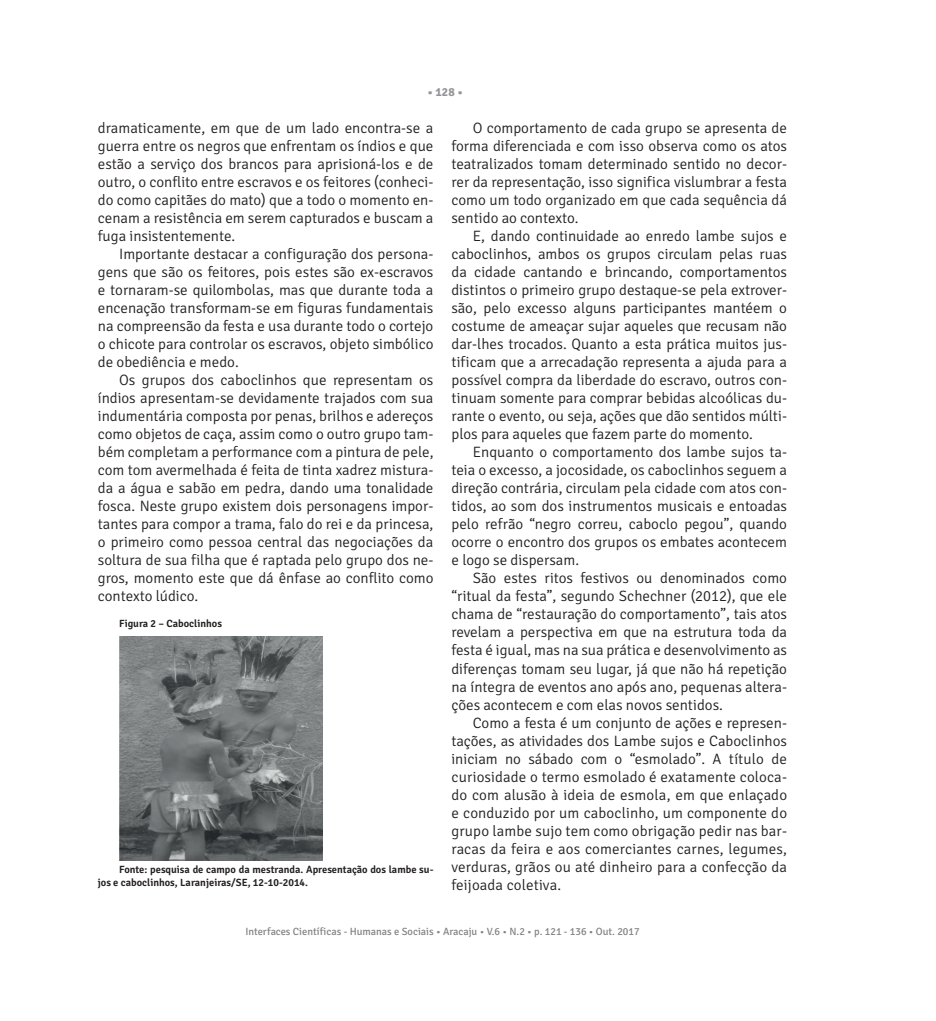
<style>
.page{position:relative;width:936px;height:1021px;background:#fff}
.page>*{position:absolute;margin:0;border:0;box-sizing:border-box;transform-origin:0 0}
.t1{font:300 15px/18px "Signika";color:#231f20;text-align:justify}
.t2{font:700 12px "Signika";color:#939598}
.t3{font:600 10.5px/12.6px "Signika";color:#231f20}
.t4{font:10.5px "Signika";color:#808285}
</style>
<div class="page">
<img style="left:119px;top:636px;width:203px;height:224px">
<p class="t2" style="left:427px;top:85px;width:37px">• 128 •</p>
<p class="t1" style="left:98px;top:119px;width:337px">dramaticamente, em que de um lado encontra-se a guerra entre os negros que enfrentam os índios e que estão a serviço dos brancos para aprisioná-los e de outro, o conflito entre escravos e os feitores (conheci&shy;do como capitães do mato) que a todo o momento en&shy;cenam a resistência em serem capturados e buscam a fuga insistentemente.</p>
<p class="t1" style="left:98px;top:245px;width:337px;text-indent:21px">Importante destacar a configuração dos persona&shy;gens que são os feitores, pois estes são ex-escravos e tornaram-se quilombolas, mas que durante toda a encenação transformam-se em figuras fundamentais na compreensão da festa e usa durante todo o cortejo o chicote para controlar os escravos, objeto simbólico de obediência e medo.</p>
<p class="t1" style="left:98px;top:371px;width:337px;text-indent:21px">Os grupos dos caboclinhos que representam os índios apresentam-se devidamente trajados com sua indumentária composta por penas, brilhos e adereços como objetos de caça, assim como o outro grupo tam&shy;bém completam a performance com a pintura de pele, com tom avermelhada é feita de tinta xadrez mistura&shy;da a água e sabão em pedra, dando uma tonalidade fosca. Neste grupo existem dois personagens impor&shy;tantes para compor a trama, falo do rei e da princesa, o primeiro como pessoa central das negociações da soltura de sua filha que é raptada pelo grupo dos ne&shy;gros, momento este que dá ênfase ao conflito como contexto lúdico.</p>
<p class="t3" style="left:119px;top:617px;width:104px">Figura 2 – Caboclinhos</p>
<p class="t1" style="left:451px;top:119px;width:337px;text-indent:21px">O comportamento de cada grupo se apresenta de forma diferenciada e com isso observa como os atos teatralizados tomam determinado sentido no decor&shy;rer da representação, isso significa vislumbrar a festa como um todo organizado em que cada sequência dá sentido ao contexto.</p>
<p class="t1" style="left:451px;top:227px;width:337px;text-indent:21px">E, dando continuidade ao enredo lambe sujos e caboclinhos, ambos os grupos circulam pelas ruas da cidade cantando e brincando, comportamentos distintos o primeiro grupo destaque-se pela extrover&shy;são, pelo excesso alguns participantes mantéem o costume de ameaçar sujar aqueles que recusam não dar-lhes trocados. Quanto a esta prática muitos jus&shy;tificam que a arrecadação representa a ajuda para a possível compra da liberdade do escravo, outros con&shy;tinuam somente para comprar bebidas alcoólicas du&shy;rante o evento, ou seja, ações que dão sentidos múlti&shy;plos para aqueles que fazem parte do momento.</p>
<p class="t1" style="left:451px;top:443px;width:337px;text-indent:21px">Enquanto o comportamento dos lambe sujos ta&shy;teia o excesso, a jocosidade, os caboclinhos seguem a direção contrária, circulam pela cidade com atos con&shy;tidos, ao som dos instrumentos musicais e entoadas pelo refrão “negro correu, caboclo pegou”, quando ocorre o encontro dos grupos os embates acontecem e logo se dispersam.</p>
<p class="t1" style="left:451px;top:569px;width:337px;text-indent:21px">São estes ritos festivos ou denominados como “ritual da festa”, segundo Schechner (2012), que ele chama de “restauração do comportamento”, tais atos revelam a perspectiva em que na estrutura toda da festa é igual, mas na sua prática e desenvolvimento as diferenças tomam seu lugar, já que não há repetição na íntegra de eventos ano após ano, pequenas altera&shy;ções acontecem e com elas novos sentidos.</p>
<p class="t1" style="left:451px;top:713px;width:337px;text-indent:21px">Como a festa é um conjunto de ações e represen&shy;tações, as atividades dos Lambe sujos e Caboclinhos iniciam no sábado com o “esmolado”. A título de curiosidade o termo esmolado é exatamente coloca&shy;do com alusão à ideia de esmola, em que enlaçado e conduzido por um caboclinho, um componente do grupo lambe sujo tem como obrigação pedir nas bar&shy;racas da feira e aos comerciantes carnes, legumes, verduras, grãos ou até dinheiro para a confecção da feijoada coletiva.</p>
<p class="t3" style="left:98px;top:863px;width:337px;text-indent:21px">Fonte: pesquisa de campo da mestranda. Apresentação dos lambe su&shy;jos e caboclinhos, Laranjeiras/SE, 12-10-2014.</p>
<p class="t4" style="left:245px;top:925px;width:396px">Interfaces Científicas - Humanas e Sociais • Aracaju • V.6 • N.2 • p. 121 - 136 • Out. 2017</p>
</div>
